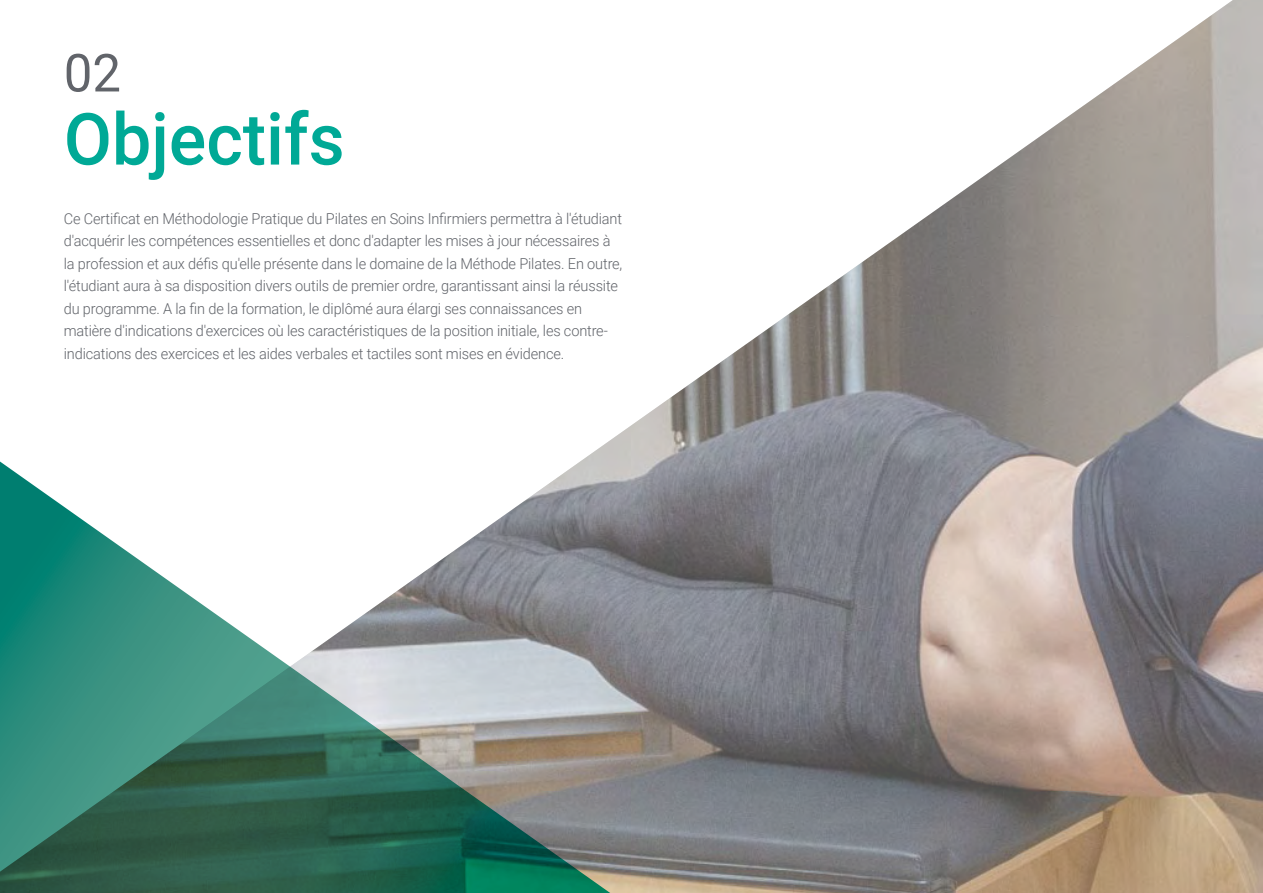
<style>
.page{position:relative;width:1263px;height:893px;background:#fff}
.page>*{position:absolute;margin:0;border:0;box-sizing:border-box;transform-origin:0 0}
.t1{font:500 72px "Roboto";color:#00a996}
.t2{font:52.5px "Roboto";color:#61646a}
.t3{font:300 15px/22.5px "Roboto";letter-spacing:-.01em;color:#61646a}
</style>
<div class="page">
<img style="left:602px;top:0;width:661px;height:893px">
<svg style="left:0;top:446px;width:640px;height:447px"></svg>
<h2 class="t2" style="left:64px;top:36px;width:59px">02</h2>
<h1 class="t1" style="left:64px;top:89px;width:282px">Objectifs</h1>
<p class="t3" style="left:64px;top:207px;width:560px">Ce Certificat en Méthodologie Pratique du Pilates en Soins Infirmiers permettra à l'étudiant d'acquérir les compétences essentielles et donc d'adapter les mises à jour nécessaires à la profession et aux défis qu'elle présente dans le domaine de la Méthode Pilates. En outre, l'étudiant aura à sa disposition divers outils de premier ordre, garantissant ainsi la réussite du programme. A la fin de la formation, le diplômé aura élargi ses connaissances en matière d'indications d'exercices où les caractéristiques de la position initiale, les contre&shy;indications des exercices et les aides verbales et tactiles sont mises en évidence.</p>
</div>
